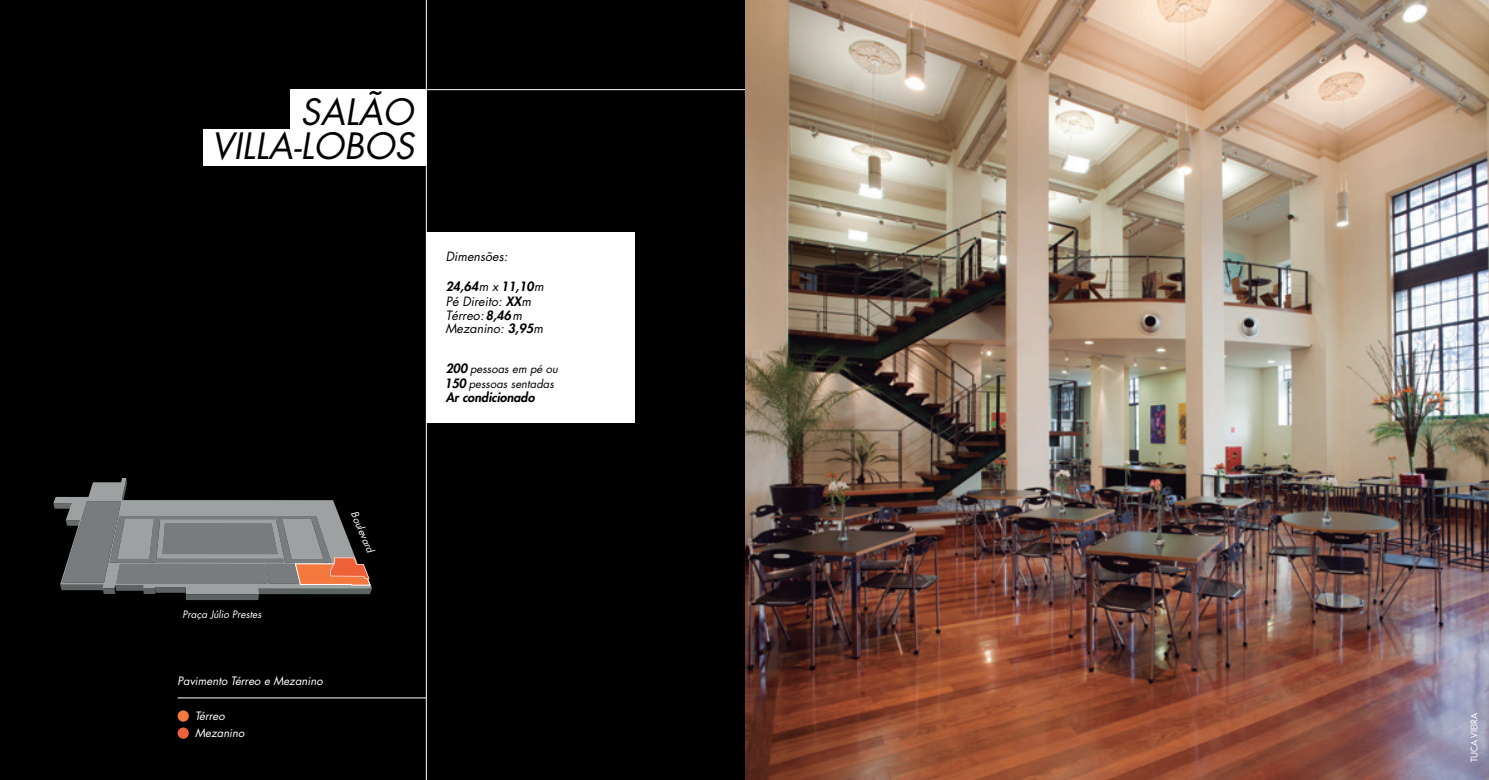
<style>
.page{position:relative;width:1489px;height:780px;background:#fff}
.page>*{position:absolute;margin:0;border:0;box-sizing:border-box;transform-origin:0 0}
.t1{font:italic 35.25px "Futura Std";color:#000001}
.t2{font:italic 12.5px/15px "Futura Std";color:#000001}
.t3{font:italic 800 12.5px "Futura Std";color:#000001}
.t4{font:italic 11.25px/17.1px "Futura Std";color:#fff}
.t5{font:italic 11.25px "Futura Std";color:#000001}
.t6{font:italic 10px "Futura Std";color:#fff}
.t7{font:500 8.75px "Futura Std";color:#fff}
.s1{font-weight:800}
.s2{font-weight:800;font-size:12.5px}
</style>
<div class="page">
<img style="left:745px;top:0;width:743px;height:780px">
<svg style="left:0;top:0;width:744px;height:780px;background:#161616"></svg>
<div style="left:203px;top:129px;width:223px;height:36px;background:#fff"></div>
<hr style="left:423px;top:89px;width:321px;height:1px;background:#fff">
<svg style="left:53px;top:478px;width:319px;height:122px;background:#646161"></svg>
<div style="left:177px;top:710px;width:12px;height:11px;background:#f4793e;border-radius:50%"></div>
<div style="left:177px;top:727px;width:12px;height:11px;background:#ed6139;border-radius:50%"></div>
<h1 class="t1" style="left:300px;top:90px;width:114px">SALÃO</h1>
<h1 class="t1" style="left:211px;top:124px;width:204px">VILLA-LOBOS</h1>
<p class="t2" style="left:445px;top:249px;width:63px">Dimensões:</p>
<p class="t2" style="left:445px;top:279px;width:100px"><span class="s1">24,64</span>m x <span class="s1">11,10</span>m<br>Pé Direito: <span class="s1">XX</span>m</p>
<p class="t2" style="left:445px;top:309px;width:99px;line-height:12.9px">Térreo: <span class="s1">8,46</span>m<br>Mezanino: <span class="s1">3,95</span>m</p>
<p class="t5" style="left:445px;top:362px;width:114px"><span class="s2">200</span> pessoas em pé ou</p>
<p class="t3" style="left:445px;top:389px;width:90px">Ar condicionado</p>
<p class="t5" style="left:444px;top:376px;width:111px"><span class="s2">150</span> pessoas sentadas</p>
<p class="t6" style="left:182px;top:607px;width:80px">Praça Júlio Prestes</p>
<p class="t4" style="left:177px;top:672px;width:147px">Pavimento Térreo e Mezanino</p>
<p class="t4" style="left:195px;top:707px;width:51px">Térreo<br>Mezanino</p>
<p class="t6" style="left:360px;top:509px;width:45px;rotate:67deg">Boulevard</p>
<p class="t7" style="left:1468px;top:762px;width:51px;rotate:-90deg">TUCA VIEIRA</p>
</div>
